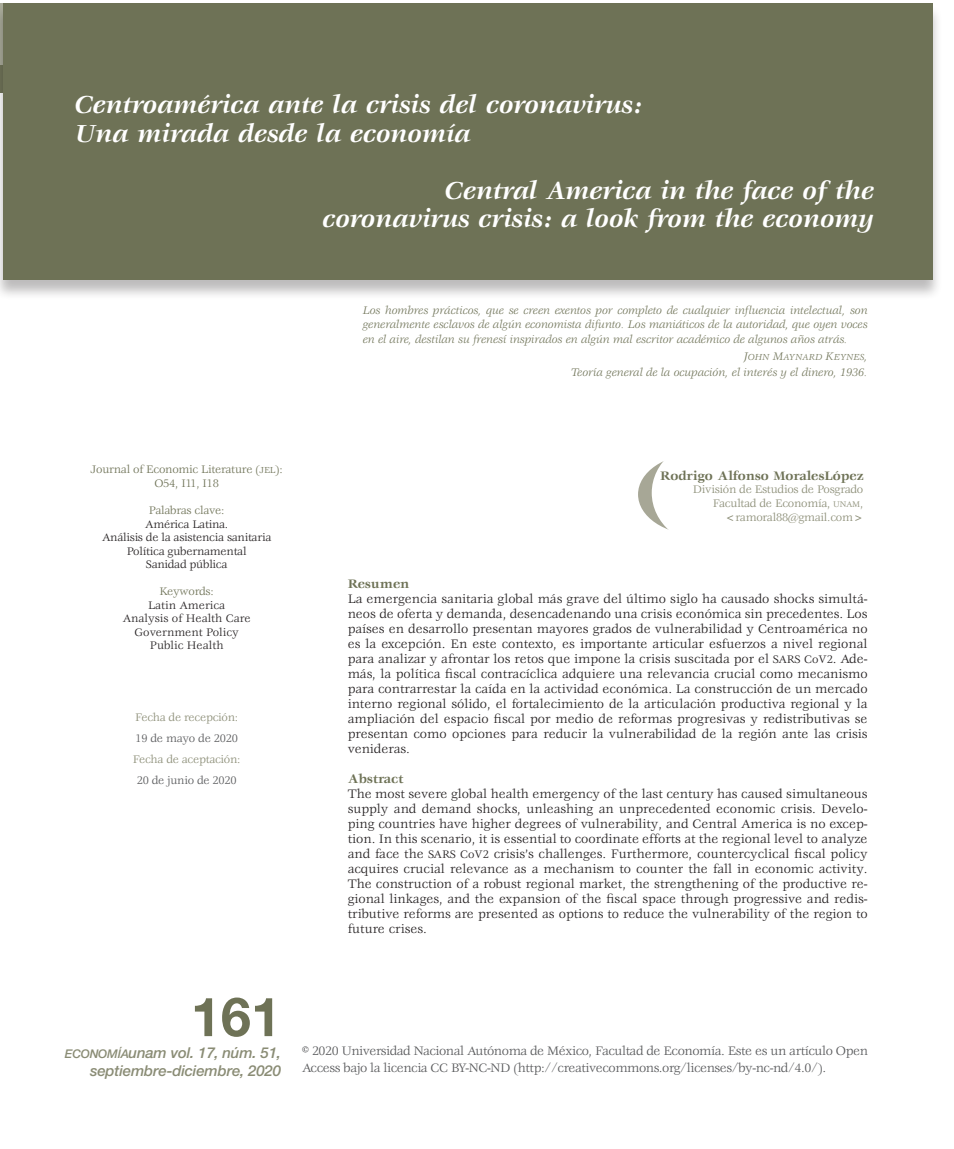
<style>
.page{position:relative;width:954px;height:1149px;background:#fff}
.page>*{position:absolute;margin:0;border:0;box-sizing:border-box;transform-origin:0 0}
.t1{font:700 54px "Helvetica Neue LT Std";color:#6e7256}
.Inicio_texto{font:italic 700 27px "Veljovic";color:#fff}
.t2{font:italic 500 15px "Helvetica Neue LT Std";letter-spacing:-.01em;color:#8a8c75}
.t3{font:13.5px/15px "Veljovic";color:#231f20;text-align:justify}
.Inicio_texto-2{font:13.5px/16.5px "Veljovic";letter-spacing:-.03em;color:#57585a}
.Inicio_texto-3{font:700 13.5px "Veljovic";color:#6e7256}
.t4{font:italic 12px/13.5px "Veljovic";color:#6e7256}
.Inicio_texto-4{font:12px "Veljovic";letter-spacing:-.02em;color:#8a8c75}
.Inicio_texto-5{font:12px "Veljovic";letter-spacing:-.02em;color:#231f20}
.Inicio_texto-6{font:12px "Veljovic";letter-spacing:-.02em;color:#6e7256}
.Inicio_texto-7{font:12px "Veljovic";color:#231f20}
.Inicio_texto-8{font:12px "Veljovic";letter-spacing:-.02em;color:#57585a}
.t5{font:9.6px "Veljovic Book Italic SC800";color:#6e7256}
.s1{font-size:12px}
.s2{font-family:"Veljovic Book SC800";font-size:9.6px}
.s3{font-size:9px}
.s4{font-family:"Helvetica Neue LT Std Md It SC800";font-weight:400;font-style:normal;font-size:12px}
</style>
<div class="page">
<div style="left:0;top:4px;width:943px;height:296px;background:#231f20;opacity:.3"></div>
<div style="left:3px;top:3px;width:929px;height:276px;background:#6e7256"></div>
<div style="left:638px;top:454px;width:119px;height:80px;background:#a7a796;border-radius:50%"></div>
<div style="left:651px;top:438px;width:126px;height:109px;background:#fff;border-radius:50%"></div>
<p class="Inicio_texto" style="left:74px;top:90px;width:569px">Centroamérica ante la crisis del coronavirus:</p>
<p class="Inicio_texto" style="left:74px;top:119px;width:398px">Una mirada desde la economía</p>
<p class="Inicio_texto" style="left:444px;top:176px;width:431px">Central America in the face of the</p>
<p class="Inicio_texto" style="left:322px;top:204px;width:553px">coronavirus crisis: a look from the economy</p>
<p class="t4" style="left:363px;top:304px;width:506px">Los hombres prácticos, que se creen exentos por completo de cualquier influencia intelectual, son generalmente esclavos de algún economista difunto. Los maniáticos de la autoridad, que oyen voces</p>
<p class="t4" style="left:363px;top:333px;width:486px">en el aire, destilan su frenesí inspirados en algún mal escritor académico de algunos años atrás.</p>
<p class="t5" style="left:744px;top:351px;width:125px"><span class="s1">J</span>OHN <span class="s1">M</span>AYNARD <span class="s1">K</span>EYNES<span class="s1">,</span></p>
<p class="t4" style="left:571px;top:366px;width:298px">Teoría general de la ocupación, el interés y el dinero, 1936.</p>
<p class="Inicio_texto-6" style="left:91px;top:463px;width:194px">Journal of Economic Literature (<span class="s2">jel</span>):</p>
<p class="Inicio_texto-6" style="left:154px;top:476px;width:66px">O54, I11, I18</p>
<p class="Inicio_texto-6" style="left:149px;top:503px;width:77px">Palabras clave:</p>
<p class="Inicio_texto-5" style="left:145px;top:517px;width:85px">América Latina.</p>
<p class="Inicio_texto-5" style="left:102px;top:530px;width:171px">Análisis de la asistencia sanitaria</p>
<p class="Inicio_texto-5" style="left:127px;top:544px;width:121px">Política gubernamental</p>
<p class="Inicio_texto-5" style="left:146px;top:557px;width:83px">Sanidad pública</p>
<p class="Inicio_texto-6" style="left:160px;top:584px;width:56px">Keywords:</p>
<p class="Inicio_texto-7" style="left:148px;top:598px;width:79px">Latin America</p>
<p class="Inicio_texto-7" style="left:123px;top:611px;width:129px">Analysis of Health Care</p>
<p class="Inicio_texto-7" style="left:135px;top:625px;width:106px">Government Policy</p>
<p class="Inicio_texto-7" style="left:150px;top:638px;width:75px">Public Health</p>
<p class="Inicio_texto-4" style="left:135px;top:710px;width:105px">Fecha de recepción:</p>
<p class="Inicio_texto-8" style="left:135px;top:731px;width:104px">19 de mayo de 2020</p>
<p class="Inicio_texto-4" style="left:133px;top:752px;width:109px">Fecha de aceptación:</p>
<p class="Inicio_texto-8" style="left:137px;top:773px;width:101px">20 de junio de 2020</p>
<p class="Inicio_texto-3" style="left:660px;top:468px;width:205px">Rodrigo Alfonso MoralesLópez</p>
<p class="Inicio_texto-4" style="left:693px;top:483px;width:172px">División de Estudios de Posgrado</p>
<p class="Inicio_texto-4" style="left:713px;top:496px;width:152px">Facultad de Economía, <span class="s3">UNAM</span>,</p>
<p class="Inicio_texto-4" style="left:725px;top:510px;width:140px">&lt;ramoral88@gmail.com&gt;</p>
<p class="Inicio_texto-3" style="left:348px;top:576px;width:63px">Resumen</p>
<p class="t3" style="left:348px;top:591px;width:521px">La emergencia sanitaria global más grave del último siglo ha causado shocks simultá&shy;neos de oferta y demanda, desencadenando una crisis económica sin precedentes. Los países en desarrollo presentan mayores grados de vulnerabilidad y Centroamérica no es la excepción. En este contexto, es importante articular esfuerzos a nivel regional para analizar y afrontar los retos que impone la crisis suscitada por el <span class="s1">SARS CoV2</span>. Ade&shy;más, la política fiscal contracíclica adquiere una relevancia crucial como mecanismo para contrarrestar la caída en la actividad económica. La construcción de un mercado interno regional sólido, el fortalecimiento de la articulación productiva regional y la ampliación del espacio fiscal por medio de reformas progresivas y redistributivas se presentan como opciones para reducir la vulnerabilidad de la región ante las crisis venideras.</p>
<p class="Inicio_texto-3" style="left:348px;top:771px;width:57px">Abstract</p>
<p class="t3" style="left:348px;top:786px;width:521px">The most severe global health emergency of the last century has caused simultaneous supply and demand shocks, unleashing an unprecedented economic crisis. Develo&shy;ping countries have higher degrees of vulnerability, and Central America is no excep&shy;tion. In this scenario, it is essential to coordinate efforts at the regional level to analyze and face the <span class="s1">SARS CoV2</span> crisis’s challenges. Furthermore, countercyclical fiscal policy acquires crucial relevance as a mechanism to counter the fall in economic activity.<br>The construction of a robust regional market, the strengthening of the productive re&shy;gional linkages, and the expansion of the fiscal space through progressive and redis&shy;tributive reforms are presented as options to reduce the vulnerability of the region to future crises.</p>
<h1 class="t1" style="left:191px;top:983px;width:92px">161</h1>
<p class="t2" style="left:65px;top:1043px;width:217px"><span class="s4">ECONOMÍA</span>unam vol. 17, núm. 51,</p>
<p class="t2" style="left:90px;top:1061px;width:192px">septiembre-diciembre, 2020</p>
<p class="Inicio_texto-2" style="left:302px;top:1042px;width:567px">© 2020 Universidad Nacional Autónoma de México, Facultad de Economía. Este es un artículo Open<br>Access bajo la licencia CC BY-NC-ND (http://creativecommons.org/licenses/by-nc-nd/4.0/).</p>
</div>
